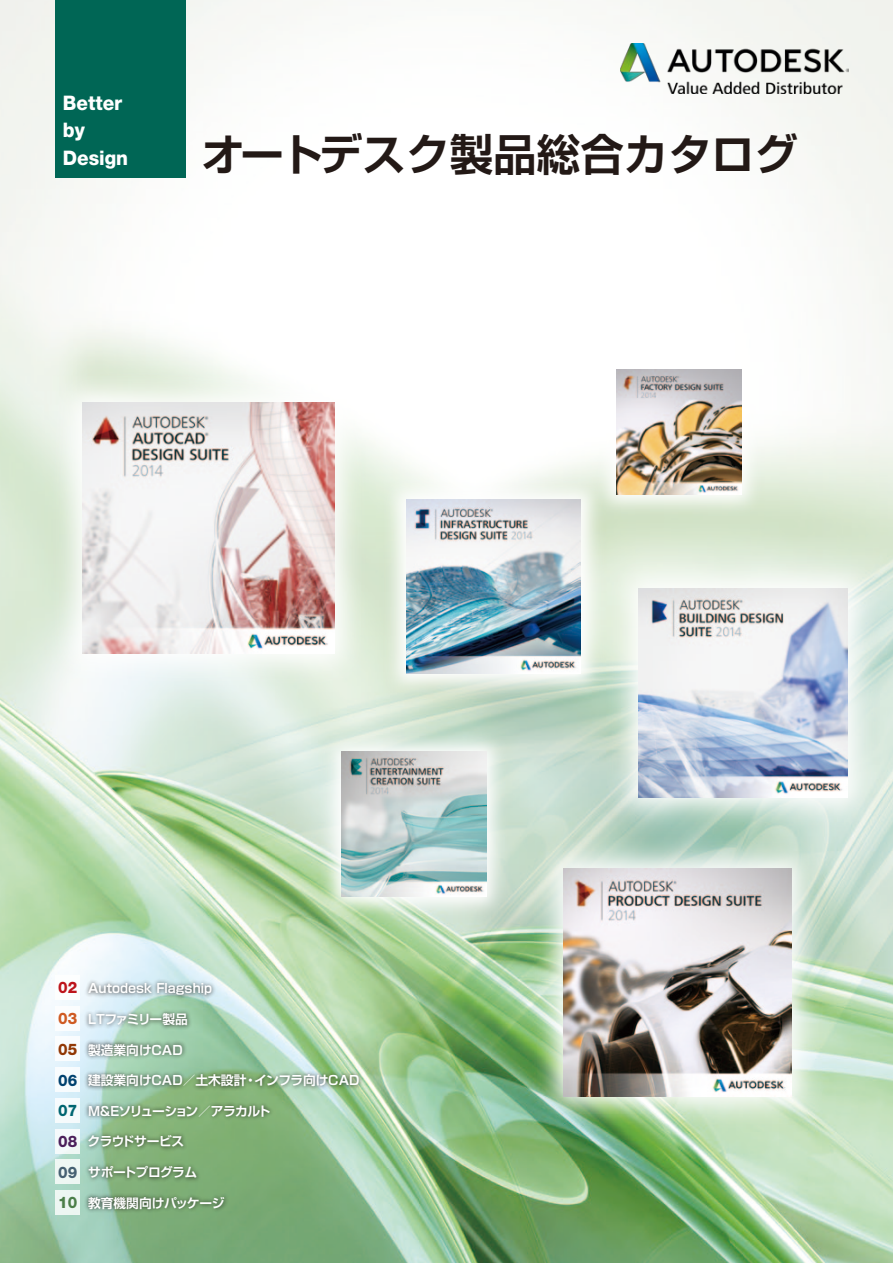
<style>
.page{position:relative;width:893px;height:1263px;background:#fff}
.page>*{position:absolute;margin:0;border:0;box-sizing:border-box;transform-origin:0 0}
.t1{font:700 43.5px "Shin Go Pro De";color:#231916}
.t2{font:800 20.1px/27.6px "Helvetica Neue";color:#fff;scale:.94 1}
.t3{font:800 15.9px "Helvetica Neue";color:#cf5a22;scale:.95 1}
.t4{font:800 15.9px "Helvetica Neue";color:#913704;scale:.95 1}
.t5{font:800 15.9px "Helvetica Neue";color:#00416f;scale:.95 1}
.t6{font:800 15.9px "Helvetica Neue";color:#006571;scale:.95 1}
.t7{font:800 15.9px "Helvetica Neue";color:#4b1f5b;scale:.95 1}
.t8{font:800 15.9px "Helvetica Neue";color:#466072;scale:.95 1}
.t9{font:800 15.9px "Helvetica Neue";color:#4c7e49;scale:.95 1}
.t10{font:700 12.75px "Shin Go Pro De";color:#fff}
.t11{font:700 12.75px "Shin Go Pro De";letter-spacing:-.045em;color:#fff}
.t12{font:700 12.75px "Shin Go Pro De";letter-spacing:-.085em;color:#fff}
.t13{font:700 12.75px "Shin Go Pro De";letter-spacing:-.06em;color:#fff}
.s1{font-family:"Helvetica Neue";font-weight:800;font-size:15.9px;color:#bd141b}
</style>
<div class="page">
<img style="left:0;top:0;width:893px;height:1263px">
<img style="left:501px;top:806px;width:353px;height:353px">
<img style="left:576px;top:526px;width:317px;height:334px">
<img style="left:556px;top:309px;width:245px;height:246px">
<img style="left:397px;top:438px;width:246px;height:299px">
<img style="left:281px;top:691px;width:266px;height:266px">
<img style="left:21px;top:340px;width:376px;height:377px">
<img style="left:621px;top:43px;width:228px;height:50px">
<div style="left:55px;top:0;width:131px;height:177px;background:#065"></div>
<img style="left:82px;top:1006px;width:112px;height:27px">
<img style="left:82px;top:1037px;width:107px;height:26px">
<img style="left:82px;top:1067px;width:284px;height:27px">
<img style="left:82px;top:1098px;width:195px;height:27px">
<img style="left:82px;top:1129px;width:108px;height:26px">
<img style="left:82px;top:1159px;width:122px;height:27px">
<img style="left:82px;top:1190px;width:149px;height:26px">
<div style="left:55px;top:1005px;width:25px;height:25px;background:#fff"></div>
<div style="left:55px;top:1036px;width:25px;height:25px;background:#fff"></div>
<div style="left:55px;top:1067px;width:25px;height:25px;background:#f7fbfe"></div>
<div style="left:55px;top:1098px;width:25px;height:25px;background:#f5fbfc"></div>
<div style="left:55px;top:1128px;width:25px;height:25px;background:#f4fafb"></div>
<div style="left:55px;top:1159px;width:25px;height:25px;background:#eef7f3"></div>
<div style="left:55px;top:1190px;width:25px;height:25px;background:#edf6f3"></div>
<img style="left:82px;top:976px;width:137px;height:26px">
<div style="left:55px;top:975px;width:25px;height:25px;background:#fff"></div>
<img style="left:83px;top:402px;width:251px;height:252px">
<img style="left:639px;top:589px;width:208px;height:208px">
<img style="left:341px;top:751px;width:145px;height:146px">
<img style="left:616px;top:370px;width:125px;height:124px">
<img style="left:406px;top:500px;width:175px;height:174px">
<img style="left:563px;top:868px;width:228px;height:228px">
<h2 class="t2" style="left:63px;top:89px;width:71px">Better by<br>Design</h2>
<h1 class="t1" style="left:201px;top:118px;width:598px">オートデスク製品総合カタログ</h1>
<p class="t10" style="left:58px;top:978px;width:155px"><span class="s1">02</span> Autodesk Flagship</p>
<p class="t3" style="left:58px;top:1009px;width:22px">03</p>
<p class="t4" style="left:58px;top:1040px;width:22px">05</p>
<p class="t5" style="left:58px;top:1070px;width:22px">06</p>
<p class="t6" style="left:58px;top:1101px;width:22px">07</p>
<p class="t7" style="left:58px;top:1132px;width:22px">08</p>
<p class="t8" style="left:58px;top:1162px;width:22px">09</p>
<p class="t9" style="left:58px;top:1193px;width:22px">10</p>
<p class="t13" style="left:88px;top:1009px;width:101px">LTファミリー製品</p>
<p class="t10" style="left:88px;top:1039px;width:96px">製造業向けCAD</p>
<p class="t10" style="left:88px;top:1070px;width:273px">建設業向けCAD／土木設計・インフラ向けCAD</p>
<p class="t12" style="left:88px;top:1100px;width:184px">M＆Eソリューション／アラカルト</p>
<p class="t11" style="left:88px;top:1131px;width:98px">クラウドサービス</p>
<p class="t11" style="left:88px;top:1162px;width:111px">サポートプログラム</p>
<p class="t10" style="left:88px;top:1192px;width:138px">教育機関向けパッケージ</p>
</div>
